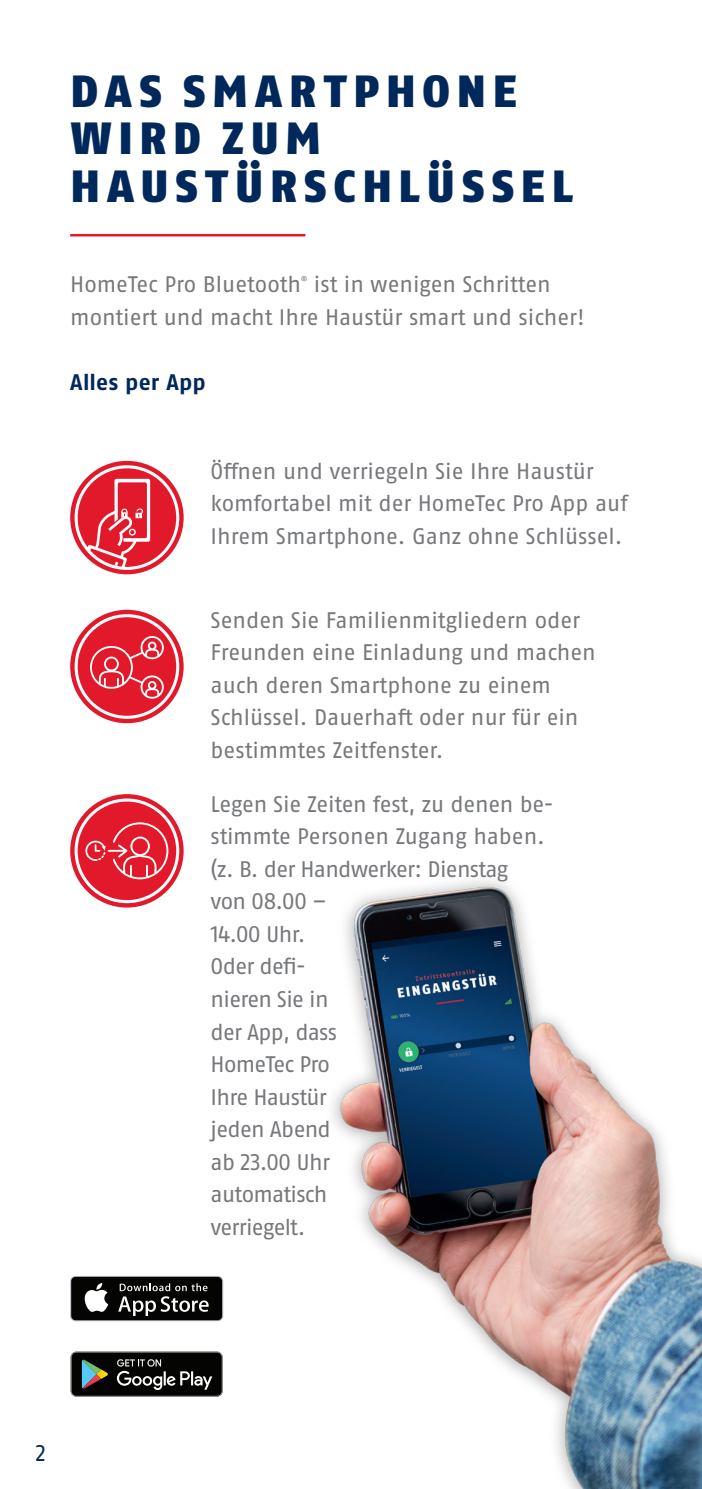
<style>
.page{position:relative;width:702px;height:1489px;background:#fff}
.page>*{position:absolute;margin:0;border:0;box-sizing:border-box;transform-origin:0 0}
.t1{font:900 45px/47.5px "ABUS Fago Pro";letter-spacing:.15em;color:#00285b}
.t2{font:22.5px/32.5px "ABUS Fago Pro";letter-spacing:-.005em;color:#76787b}
.t3{font:22.5px/32.5px "ABUS Fago Pro";letter-spacing:-.03em;color:#76787b}
.t4{font:700 22.5px "ABUS Fago Pro";letter-spacing:.01em;color:#00285b}
.t5{font:22.5px "ABUS Fago Pro";color:#00285b}
.t6{font:7.5px "ABUS Fago Pro";color:#76787b}
</style>
<div class="page">
<hr style="left:70px;top:234px;width:235px;height:2px;background:#e2192b">
<img style="left:332px;top:880px;width:370px;height:608px">
<svg style="left:71px;top:1351px;width:152px;height:45px;background:#2c2f2c"></svg>
<svg style="left:70px;top:1275px;width:153px;height:46px"></svg>
<div style="left:71px;top:1276px;width:151px;height:44px;background:#040503;border-radius:4px"></div>
<svg style="left:84px;top:1283px;width:24px;height:28px"></svg>
<svg style="left:118px;top:1283px;width:91px;height:32px"></svg>
<svg style="left:70px;top:461px;width:114px;height:113px"></svg>
<svg style="left:75px;top:465px;width:104px;height:105px"></svg>
<svg style="left:70px;top:794px;width:114px;height:113px"></svg>
<svg style="left:75px;top:798px;width:104px;height:105px"></svg>
<svg style="left:70px;top:609px;width:114px;height:114px"></svg>
<svg style="left:75px;top:614px;width:104px;height:104px"></svg>
<h1 class="t1" style="left:70px;top:67px;width:504px">DAS SMARTPHONE<br>WIRD ZUM<br>HAUSTÜRSCHLÜSSEL</h1>
<p class="t2" style="left:70px;top:268px;width:516px;text-indent:244px">ist in wenigen Schritten montiert und macht Ihre Haustür smart und sicher!</p>
<p class="t2" style="left:70px;top:268px;width:232px">HomeTec Pro Bluetooth</p>
<p class="t6" style="left:301px;top:274px;width:8px">®</p>
<p class="t4" style="left:70px;top:368px;width:137px">Alles per App</p>
<p class="t2" style="left:210px;top:454px;width:419px">Öffnen und verriegeln Sie Ihre Haustür komfortabel mit der HomeTec Pro App auf<br>Ihrem Smartphone. Ganz ohne Schlüssel.</p>
<p class="t2" style="left:210px;top:603px;width:386px">Senden Sie Familienmitgliedern oder Freunden eine Einladung und machen auch deren Smartphone zu einem Schlüssel. Dauerhaft oder nur für ein bestimmtes Zeitfenster.</p>
<p class="t3" style="left:210px;top:787px;width:344px">Legen Sie Zeiten fest, zu denen be&shy;stimmte Personen Zugang haben. (z. B. der Handwerker: Dienstag<br>von 08.00 –<br>14.00 Uhr.<br>Oder defi-<br>nieren Sie in<br>der App, dass<br>HomeTec Pro<br>Ihre Haustür<br>jeden Abend<br>ab 23.00 Uhr<br>automatisch<br>verriegelt.</p>
<p class="t5" style="left:35px;top:1438px;width:12px">2</p>
</div>
